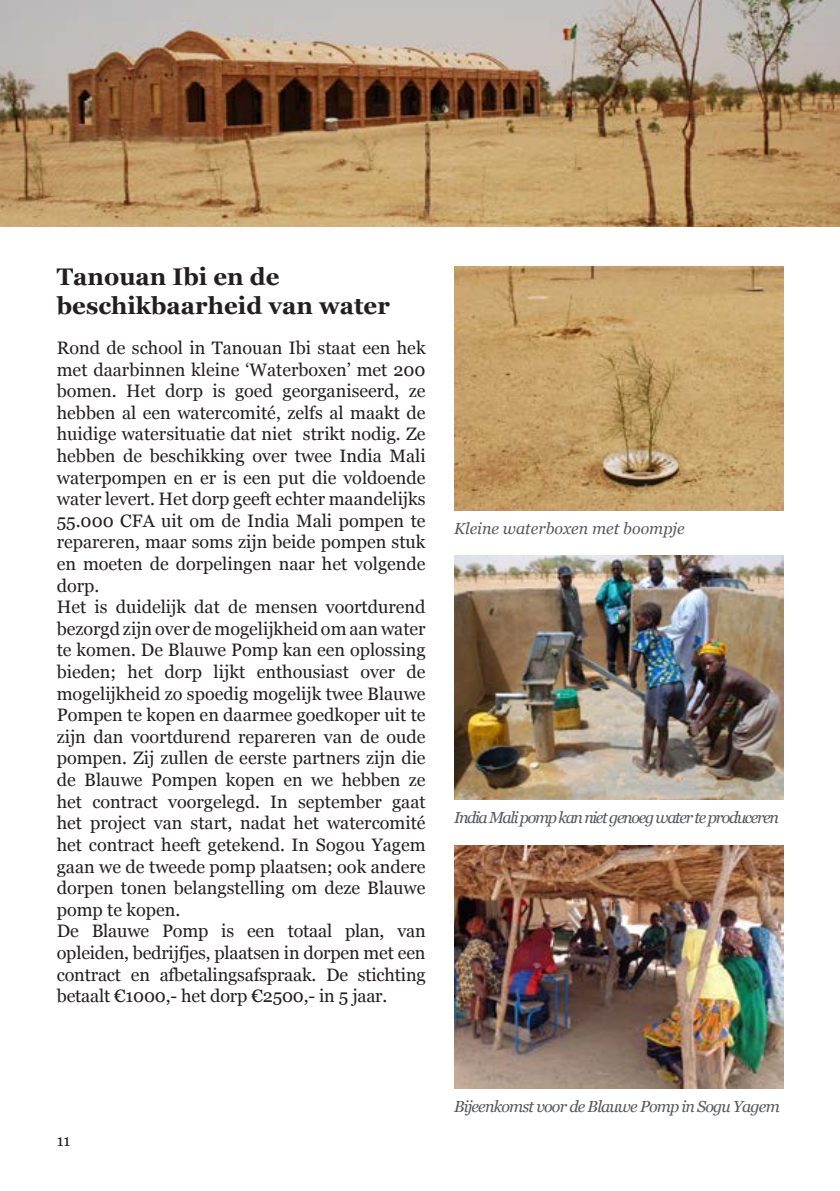
<style>
.page{position:relative;width:840px;height:1191px;background:#fff}
.page>*{position:absolute;margin:0;border:0;box-sizing:border-box;transform-origin:0 0}
.t1{font:700 24px "Georgia";color:#231f20}
.basis{font:18px/21.6px "Georgia";color:#231f20;text-align:justify}
.bijschrift{font:italic 16px "Georgia";letter-spacing:-.08em;color:#57585a}
.bijschrift-2{font:italic 16px "Georgia";letter-spacing:-.05em;color:#57585a}
.bijschrift-3{font:italic 16px "Georgia";color:#57585a}
.t2{font:16px "Georgia";color:#231f20}
</style>
<div class="page">
<img style="left:454px;top:266px;width:328px;height:244px">
<img style="left:454px;top:556px;width:328px;height:243px">
<img style="left:454px;top:845px;width:328px;height:244px">
<img style="left:0;top:0;width:839px;height:227px">
<p class="t1" style="left:57px;top:261px;width:224px">Tanouan Ibi en de</p>
<p class="t1" style="left:57px;top:290px;width:334px">beschikbaarheid van water</p>
<p class="basis" style="left:57px;top:337px;width:370px">Rond de school in Tanouan Ibi staat een hek met daarbinnen kleine ‘Waterboxen’ met 200 bomen. Het dorp is goed georganiseerd, ze hebben al een watercomité, zelfs al maakt de huidige watersituatie dat niet strikt nodig. Ze hebben de beschikking over twee India Mali waterpompen en er is een put die voldoende water levert. Het dorp geeft echter maandelijks 55.000 CFA uit om de India Mali pompen te repareren, maar soms zijn beide pompen stuk en moeten de dorpelingen naar het volgende dorp.</p>
<p class="basis" style="left:57px;top:596px;width:370px">Het is duidelijk dat de mensen voortdurend bezorgd zijn over de mogelijkheid om aan water te komen. De Blauwe Pomp kan een oplossing bieden; het dorp lijkt enthousiast over de mogelijkheid zo spoedig mogelijk twee Blauwe Pompen te kopen en daarmee goedkoper uit te zijn dan voortdurend repareren van de oude pompen. Zij zullen de eerste partners zijn die de Blauwe Pompen kopen en we hebben ze het contract voorgelegd. In september gaat het project van start, nadat het watercomité het contract heeft getekend. In Sogou Yagem gaan we de tweede pomp plaatsen; ook andere dorpen tonen belangstelling om deze Blauwe pomp te kopen.</p>
<p class="basis" style="left:57px;top:920px;width:370px">De Blauwe Pomp is een totaal plan, van opleiden, bedrijfjes, plaatsen in dorpen met een contract en afbetalingsafspraak. De stichting betaalt €1000,- het dorp €2500,- in 5 jaar.</p>
<p class="bijschrift-3" style="left:454px;top:518px;width:232px">Kleine waterboxen met boompje</p>
<p class="bijschrift" style="left:454px;top:807px;width:326px">India Mali pomp kan niet genoeg water te produceren</p>
<p class="t2" style="left:57px;top:1131px;width:15px">11</p>
<p class="bijschrift-2" style="left:454px;top:1096px;width:327px">Bijeenkomst voor de Blauwe Pomp in Sogu Yagem</p>
</div>
